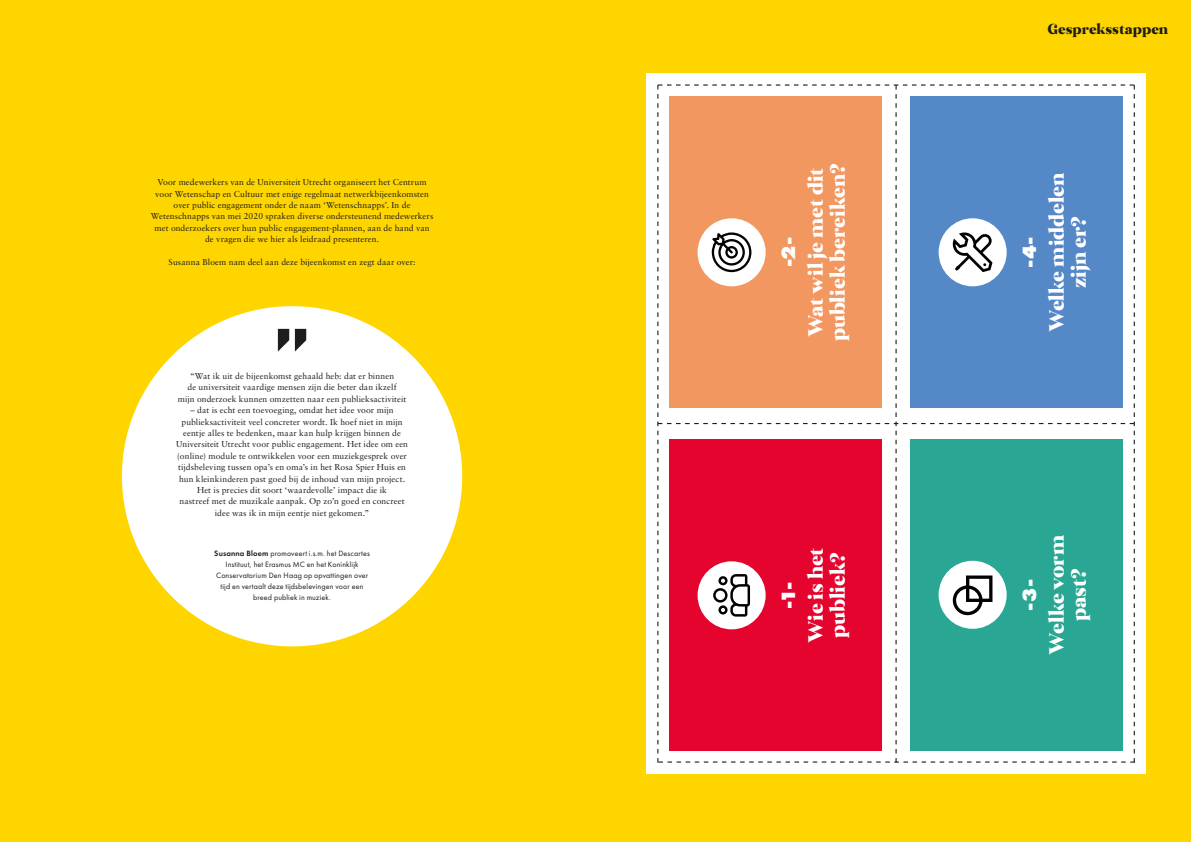
<style>
.page{position:relative;width:1191px;height:842px;background:#ffd500}
.page>*{position:absolute;margin:0;border:0;box-sizing:border-box;transform-origin:0 0}
.t1{font:900 20px/22px "Kisba";letter-spacing:-.01em;color:#fff}
.t2{font:800 20px "Futura PT";color:#fff}
.t3{font:900 14px "Kisba";letter-spacing:-.005em;color:#1d1d1b}
.t4{font:8.6px/11.4px "Sabon LT Std";letter-spacing:.01em;color:#1d1d1b;text-align:center}
.t5{font:8px/11px "Futura PT";letter-spacing:.015em;color:#1d1d1b;text-align:center}
.s1{font-weight:600}
</style>
<div class="page">
<div style="left:646px;top:74px;width:499px;height:700px;background:#fff"></div>
<div style="left:122px;top:306px;width:340px;height:340px;background:#fff;border-radius:50%"></div>
<svg style="left:657px;top:84px;width:477px;height:679px"></svg>
<svg style="left:278px;top:329px;width:11px;height:22px"></svg>
<svg style="left:295px;top:329px;width:11px;height:22px"></svg>
<p class="t4" style="left:151px;top:176px;width:284px">Voor medewerkers van de Universiteit Utrecht organiseert het Centrum voor Wetenschap en Cultuur met enige regelmaat netwerkbijeenkomsten over public engagement onder de naam ‘Wetenschnapps’. In de Wetenschnapps van mei 2020 spraken diverse ondersteunend medewerkers met onderzoekers over hun public engagement-plannen, aan de hand van de vragen die we hier als leidraad presenteren.</p>
<p class="t4" style="left:169px;top:256px;width:248px">Susanna Bloem nam deel aan deze bijeenkomst en zegt daar over:</p>
<p class="t4" style="left:178px;top:370px;width:230px">“Wat ik uit de bijeenkomst gehaald heb: dat er binnen<br>de universiteit vaardige mensen zijn die beter dan ikzelf<br>mijn onderzoek kunnen omzetten naar een publieksactiviteit</p>
<p class="t4" style="left:176px;top:404px;width:233px">– dat is echt een toevoeging, omdat het idee voor mijn publieksactiviteit veel concreter wordt. Ik hoef niet in mijn eentje alles te bedenken, maar kan hulp krijgen binnen de Universiteit Utrecht voor public engagement. Het idee om een (online) module te ontwikkelen voor een muziekgesprek over tijdsbeleving tussen opa’s en oma’s in het Rosa Spier Huis en hun kleinkinderen past goed bij de inhoud van mijn project.<br>Het is precies dit soort ‘waardevolle’ impact die ik<br>nastreef met de muzikale aanpak. Op zo’n goed en concreet idee was ik in mijn eentje niet gekomen.”</p>
<p class="t5" style="left:214px;top:548px;width:157px"><span class="s1">Susanna Bloem</span> promoveert i.s.m. het Descartes Instituut, het Erasmus MC en het Koninklijk Conservatorium Den Haag op opvattingen over tijd en vertaalt deze tijdsbelevingen voor een breed publiek in muziek.</p>
<h1 class="t2" style="left:775px;top:267px;width:32px;rotate:-90deg">-2-</h1>
<h1 class="t1" style="left:805px;top:341px;width:180px;rotate:-90deg">Wat wil je met dit publiek bereiken?</h1>
<h1 class="t2" style="left:775px;top:609px;width:29px;rotate:-90deg">-1-</h1>
<h1 class="t1" style="left:805px;top:643px;width:97px;rotate:-90deg">Wie is het publiek?</h1>
<h2 class="t3" style="left:1047px;top:19px;width:122px">Gespreksstappen</h2>
<h1 class="t2" style="left:1016px;top:268px;width:34px;rotate:-90deg">-4-</h1>
<h1 class="t1" style="left:1046px;top:332px;width:161px;text-align:center;rotate:-90deg">Welke middelen zijn er?</h1>
<h1 class="t2" style="left:1016px;top:610px;width:33px;rotate:-90deg">-3-</h1>
<h1 class="t1" style="left:1046px;top:655px;width:122px;text-align:center;rotate:-90deg">Welke vorm past?</h1>
</div>
